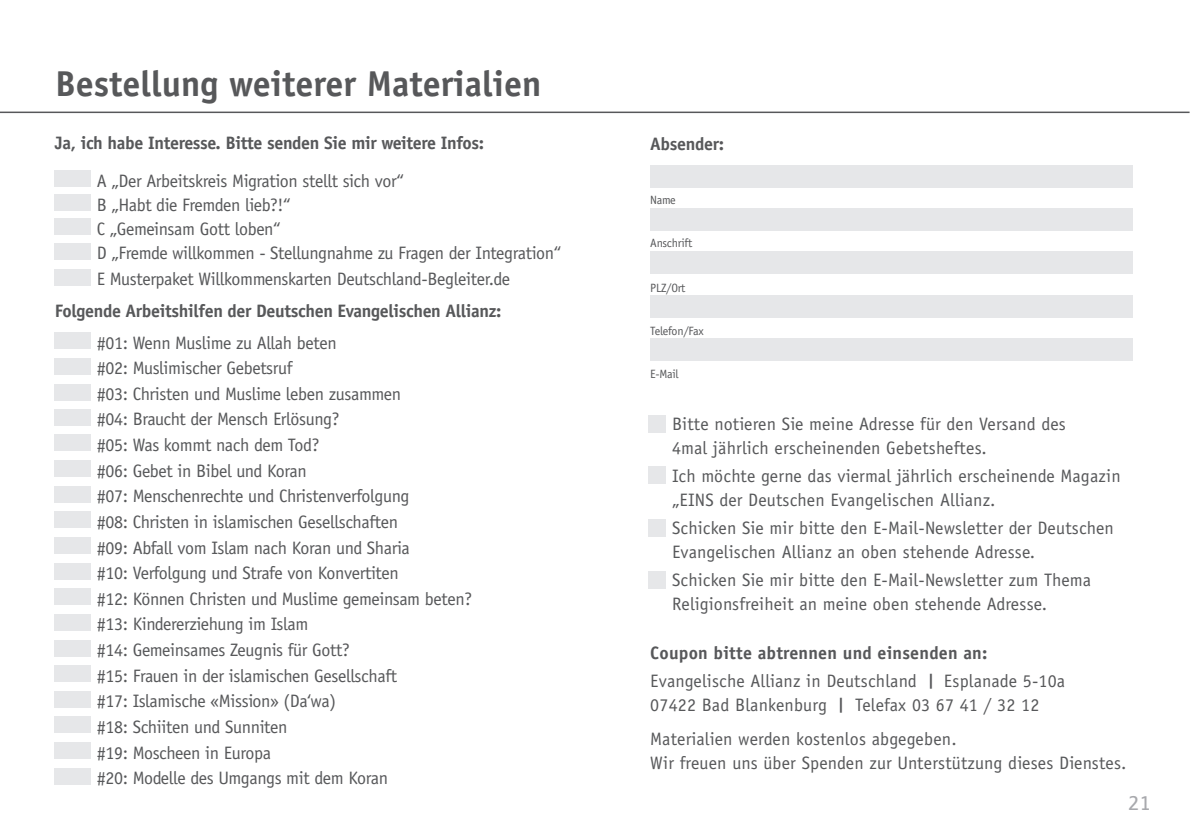
<style>
.page{position:relative;width:1191px;height:840px;background:#fff}
.page>*{position:absolute;margin:0;border:0;box-sizing:border-box;transform-origin:0 0}
.t1{font:700 36px "Officina Sans Std";color:#57585a}
.t2{font:20px "Sparkasse Rg";color:#a8a9ad}
.t3{font:18px/25.6px "Officina Sans Std";letter-spacing:-.02em;color:#57585a}
.t4{font:18px/24px "Officina Sans Std";letter-spacing:.01em;color:#57585a}
.t5{font:700 18px "Officina Sans Std";letter-spacing:-.02em;color:#57585a}
.t6{font:12px "Officina Sans Std";letter-spacing:-.02em;color:#57585a}
.s1{font-weight:700}
.s2{font-family:"Sparkasse Rg";font-weight:700}
</style>
<div class="page">
<div style="left:651px;top:165px;width:481px;height:22px;background:#e6e7e9"></div>
<div style="left:651px;top:208px;width:481px;height:23px;background:#e6e7e9"></div>
<div style="left:651px;top:251px;width:481px;height:23px;background:#e6e7e9"></div>
<div style="left:651px;top:294px;width:481px;height:23px;background:#e6e7e9"></div>
<div style="left:651px;top:338px;width:481px;height:22px;background:#e6e7e9"></div>
<div style="left:55px;top:170px;width:36px;height:17px;background:#e6e7e9"></div>
<div style="left:55px;top:194px;width:36px;height:16px;background:#e6e7e9"></div>
<div style="left:55px;top:218px;width:36px;height:17px;background:#e6e7e9"></div>
<div style="left:55px;top:243px;width:36px;height:16px;background:#e6e7e9"></div>
<div style="left:55px;top:269px;width:36px;height:16px;background:#e6e7e9"></div>
<div style="left:648px;top:415px;width:17px;height:17px;background:#e6e7e9"></div>
<div style="left:648px;top:466px;width:17px;height:17px;background:#e6e7e9"></div>
<div style="left:648px;top:519px;width:17px;height:17px;background:#e6e7e9"></div>
<div style="left:648px;top:571px;width:17px;height:17px;background:#e6e7e9"></div>
<hr style="left:0;top:111px;width:1189px;height:2px;background:#57585a">
<div style="left:55px;top:332px;width:36px;height:16px;background:#e6e7e9"></div>
<div style="left:55px;top:358px;width:36px;height:16px;background:#e6e7e9"></div>
<div style="left:55px;top:383px;width:36px;height:17px;background:#e6e7e9"></div>
<div style="left:55px;top:409px;width:36px;height:17px;background:#e6e7e9"></div>
<div style="left:55px;top:434px;width:36px;height:16px;background:#e6e7e9"></div>
<div style="left:55px;top:460px;width:36px;height:16px;background:#e6e7e9"></div>
<div style="left:55px;top:485px;width:36px;height:17px;background:#e6e7e9"></div>
<div style="left:55px;top:511px;width:36px;height:16px;background:#e6e7e9"></div>
<div style="left:55px;top:537px;width:36px;height:16px;background:#e6e7e9"></div>
<div style="left:55px;top:562px;width:36px;height:17px;background:#e6e7e9"></div>
<div style="left:55px;top:588px;width:36px;height:16px;background:#e6e7e9"></div>
<div style="left:55px;top:613px;width:36px;height:17px;background:#e6e7e9"></div>
<div style="left:55px;top:639px;width:36px;height:16px;background:#e6e7e9"></div>
<div style="left:55px;top:665px;width:36px;height:16px;background:#e6e7e9"></div>
<div style="left:55px;top:690px;width:36px;height:17px;background:#e6e7e9"></div>
<div style="left:55px;top:716px;width:36px;height:16px;background:#e6e7e9"></div>
<div style="left:55px;top:742px;width:36px;height:16px;background:#e6e7e9"></div>
<div style="left:55px;top:767px;width:36px;height:17px;background:#e6e7e9"></div>
<h1 class="t1" style="left:55px;top:51px;width:487px">Bestellung weiterer Materialien</h1>
<h1 class="t1" style="left:55px;top:61px;width:487px">Bestellung weiterer Materialien</h1>
<p class="t5" style="left:55px;top:131px;width:431px">Ja, ich habe Interesse. Bitte senden Sie mir weitere Infos:</p>
<p class="t3" style="left:97px;top:169px;width:466px;line-height:24px">A „Der Arbeitskreis Migration stellt sich vor“<br>B „Habt die Fremden lieb?!“<br>C „Gemeinsam Gott loben“<br>D „Fremde willkommen - Stellungnahme zu Fragen der Integration“</p>
<p class="t3" style="left:97px;top:266px;width:415px">E Musterpaket Willkommenskarten Deutschland-Begleiter.de</p>
<p class="t5" style="left:55px;top:299px;width:448px">Folgende Arbeitshilfen der Deutschen Evangelischen Allianz:</p>
<p class="t3" style="left:97px;top:329px;width:377px">#01: Wenn Muslime zu Allah beten<br>#02: Muslimischer Gebetsruf<br>#03: Christen und Muslime leben zusammen<br>#04: Braucht der Mensch Erlösung?<br>#05: Was kommt nach dem Tod?<br>#06: Gebet in Bibel und Koran<br>#07: Menschenrechte und Christenverfolgung<br>#08: Christen in islamischen Gesellschaften<br>#09: Abfall vom Islam nach Koran und Sharia<br>#10: Verfolgung und Strafe von Konvertiten<br>#12: Können Christen und Muslime gemeinsam beten? #13: Kindererziehung im Islam<br>#14: Gemeinsames Zeugnis für Gott?<br>#15: Frauen in der islamischen Gesellschaft<br>#17: Islamische «Mission» (Da‘wa)<br>#18: Schiiten und Sunniten<br>#19: Moscheen in Europa<br>#20: Modelle des Umgangs mit dem Koran</p>
<p class="t5" style="left:650px;top:133px;width:75px">Absender:</p>
<p class="t6" style="left:650px;top:193px;width:27px">Name</p>
<p class="t6" style="left:650px;top:236px;width:43px">Anschrift</p>
<p class="t6" style="left:650px;top:281px;width:37px">PLZ/Ort</p>
<p class="t6" style="left:650px;top:324px;width:55px">Telefon/Fax</p>
<p class="t6" style="left:650px;top:367px;width:30px">E-Mail</p>
<p class="t4" style="left:672px;top:411px;width:395px">Bitte notieren Sie meine Adresse für den Versand des<br>4mal jährlich erscheinenden Gebetsheftes.</p>
<p class="t4" style="left:672px;top:463px;width:450px">Ich möchte gerne das viermal jährlich erscheinende Magazin „EINS der Deutschen Evangelischen Allianz.</p>
<p class="t4" style="left:672px;top:515px;width:443px">Schicken Sie mir bitte den E-Mail-Newsletter der Deutschen<br>Evangelischen Allianz an oben stehende Adresse.</p>
<p class="t4" style="left:672px;top:567px;width:420px">Schicken Sie mir bitte den E-Mail-Newsletter zum Thema<br>Religionsfreiheit an meine oben stehende Adresse.</p>
<p class="t4" style="left:650px;top:638px;width:416px;line-height:28px"><span class="s1">Coupon bitte abtrennen und einsenden an:<br></span>Evangelische Allianz in Deutschland <span class="s2">|</span> Esplanade 5-10a</p>
<p class="t4" style="left:650px;top:687px;width:390px;line-height:34px">07422 Bad Blankenburg <span class="s2">|</span> Telefax 03 67 41 / 32 12<br>Materialien werden kostenlos abgegeben.</p>
<p class="t4" style="left:650px;top:750px;width:477px">Wir freuen uns über Spenden zur Unterstützung dieses Dienstes.</p>
<p class="t2" style="left:1128px;top:789px;width:25px">21</p>
</div>
